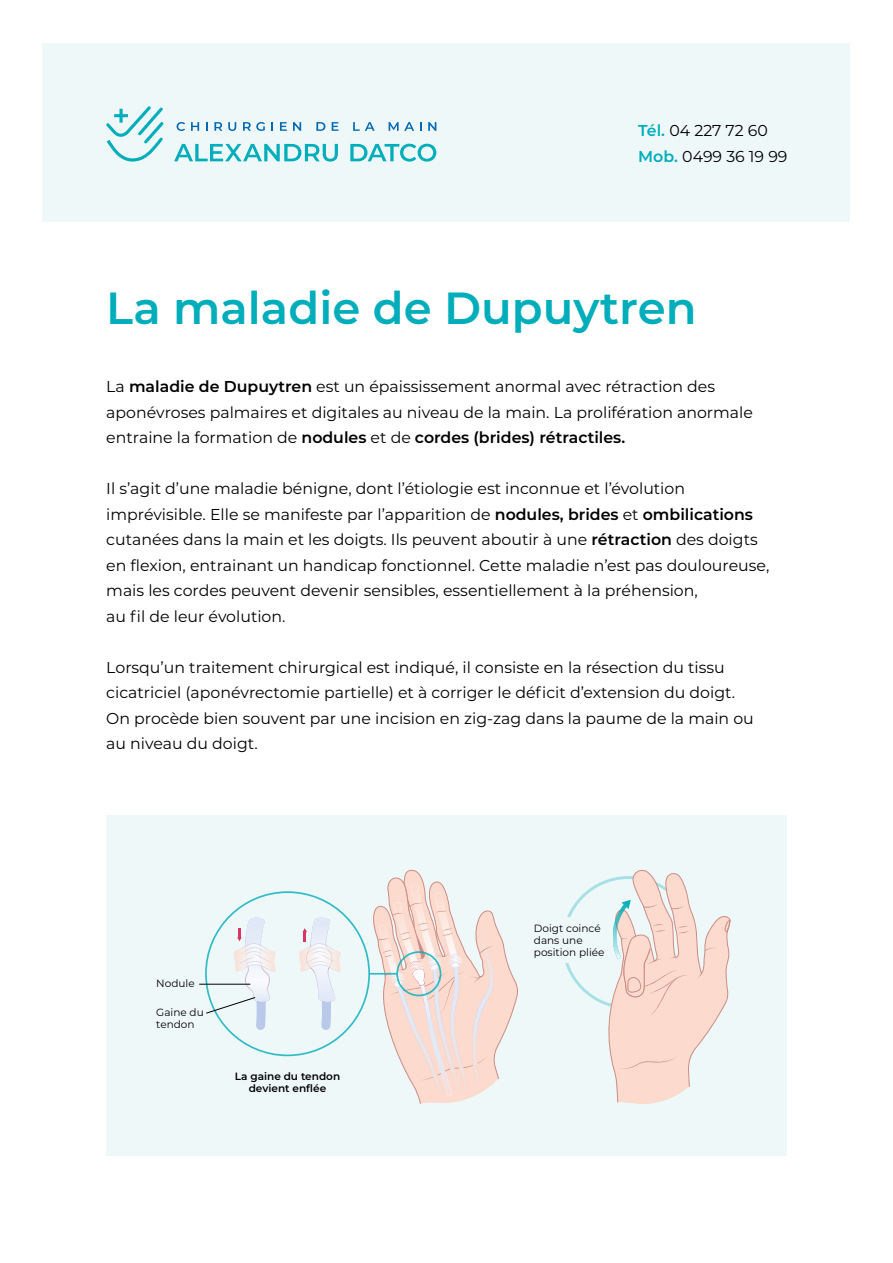
<style>
.page{position:relative;width:893px;height:1263px;background:#fff}
.page>*{position:absolute;margin:0;border:0;box-sizing:border-box;transform-origin:0 0}
.t1{font:600 45px "Montserrat";color:#00adba}
.t2{font:15.75px/25.5px "Montserrat";color:#000}
.t3{font:10.5px/12px "Montserrat";color:#000}
.t4{font:600 10.5px/12px "Montserrat";color:#000;text-align:center}
.s1{font-weight:600;color:#00adba}
.s2{font-weight:600}
</style>
<div class="page">
<div style="left:106px;top:816px;width:681px;height:340px;background:#eff8f9"></div>
<svg style="left:372px;top:870px;width:146px;height:234px"></svg>
<svg style="left:299px;top:917px;width:42px;height:113px"></svg>
<div style="left:396px;top:951px;width:45px;height:45px;border:2px solid #00adba;border-radius:50%"></div>
<hr style="left:369px;top:973px;width:28px;height:2px;background:#00adba">
<svg style="left:605px;top:870px;width:125px;height:234px"></svg>
<div style="left:43px;top:43px;width:807px;height:179px;background:#eff8f9"></div>
<svg style="left:177px;top:122px;width:8px;height:9px"></svg>
<svg style="left:191px;top:122px;width:8px;height:9px"></svg>
<svg style="left:206px;top:122px;width:2px;height:9px"></svg>
<svg style="left:214px;top:122px;width:8px;height:9px"></svg>
<svg style="left:228px;top:122px;width:8px;height:9px"></svg>
<svg style="left:243px;top:122px;width:22px;height:9px"></svg>
<svg style="left:271px;top:122px;width:2px;height:9px"></svg>
<svg style="left:280px;top:122px;width:7px;height:9px"></svg>
<svg style="left:293px;top:122px;width:8px;height:9px"></svg>
<svg style="left:316px;top:122px;width:9px;height:9px"></svg>
<svg style="left:332px;top:122px;width:6px;height:9px"></svg>
<svg style="left:353px;top:122px;width:22px;height:9px"></svg>
<svg style="left:389px;top:122px;width:25px;height:9px"></svg>
<svg style="left:428px;top:122px;width:8px;height:9px"></svg>
<svg style="left:174px;top:144px;width:164px;height:18px"></svg>
<svg style="left:350px;top:144px;width:86px;height:18px"></svg>
<svg style="left:106px;top:106px;width:58px;height:56px"></svg>
<div style="left:530px;top:917px;width:80px;height:45px;background:#eff8f9"></div>
<hr style="left:199px;top:984px;width:51px;height:1px;background:#000">
<svg style="left:205px;top:917px;width:71px;height:113px"></svg>
<p class="t2" style="left:638px;top:117px;width:151px"><span class="s1">Tél.</span> 04 227 72 60<br><span class="s1">Mob.</span> 0499 36 19 99</p>
<h1 class="t1" style="left:106px;top:276px;width:592px">La maladie de Dupuytren</h1>
<p class="t2" style="left:106px;top:373px;width:648px">La <span class="s2">maladie de Dupuytren</span> est un épaississement anormal avec rétraction des aponévroses palmaires et digitales au niveau de la main. La prolifération anormale entraine la formation de <span class="s2">nodules</span> et de <span class="s2">cordes (brides) rétractiles.</span></p>
<p class="t2" style="left:106px;top:475px;width:665px">Il s’agit d’une maladie bénigne, dont l’étiologie est inconnue et l’évolution imprévisible. Elle se manifeste par l’apparition de <span class="s2">nodules, brides</span> et <span class="s2">ombilications </span>cutanées dans la main et les doigts. Ils peuvent aboutir à une <span class="s2">rétraction</span> des doigts en flexion, entrainant un handicap fonctionnel. Cette maladie n’est pas douloureuse, mais les cordes peuvent devenir sensibles, essentiellement à la préhension,<br>au fil de leur évolution.</p>
<p class="t2" style="left:106px;top:654px;width:649px">Lorsqu’un traitement chirurgical est indiqué, il consiste en la résection du tissu cicatriciel (aponévrectomie partielle) et à corriger le déficit d’extension du doigt.<br>On procède bien souvent par une incision en zig-zag dans la paume de la main ou au niveau du doigt.</p>
<p class="t3" style="left:156px;top:977px;width:40px">Nodule</p>
<p class="t3" style="left:156px;top:1005px;width:49px">Gaine du tendon</p>
<p class="t4" style="left:235px;top:1070px;width:107px">La gaine du tendon devient enflée</p>
<p class="t3" style="left:534px;top:921px;width:72px">Doigt coincé dans une position pliée</p>
</div>
